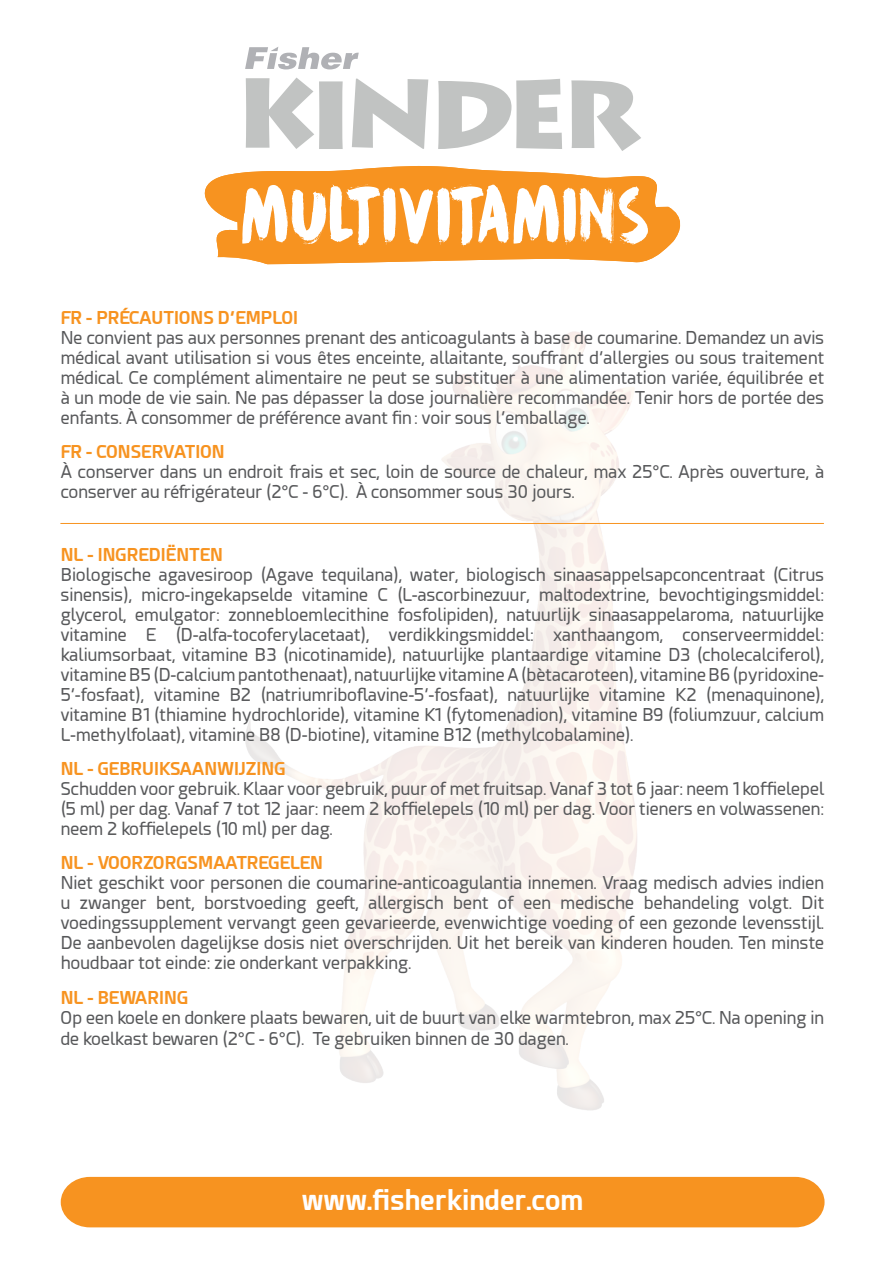
<style>
.page{position:relative;width:885px;height:1274px;background:#fff}
.page>*{position:absolute;margin:0;border:0;box-sizing:border-box;transform-origin:0 0}
.t1{font:700 27.5px "Esphimere";color:#fff}
.t2{font:17.5px/20px "Esphimere";color:#57585a;text-align:justify}
.t3{font:700 17.5px "Esphimere";color:#f79320}
</style>
<div class="page">
<hr style="left:60px;top:523px;width:763px;height:1px;background:#f79320">
<svg style="left:245px;top:47px;width:113px;height:22px"></svg>
<svg style="left:246px;top:78px;width:96px;height:71px"></svg>
<svg style="left:352px;top:78px;width:76px;height:71px"></svg>
<svg style="left:438px;top:79px;width:124px;height:70px"></svg>
<svg style="left:571px;top:80px;width:70px;height:71px"></svg>
<div style="left:61px;top:1177px;width:763px;height:50px;background:#f79320"></div>
<svg style="left:205px;top:166px;width:474px;height:98px;fill:#f79320"></svg>
<svg style="left:242px;top:184px;width:405px;height:63px"></svg>
<p class="t3" style="left:61px;top:307px;width:239px">FR - PRÉCAUTIONS D’EMPLOI</p>
<p class="t2" style="left:61px;top:328px;width:764px">Ne convient pas aux personnes prenant des anticoagulants à base de coumarine. Demandez un avis médical avant utilisation si vous êtes enceinte, allaitante, souffrant d’allergies ou sous traitement médical. Ce complément alimentaire ne peut se substituer à une alimentation variée, équilibrée et à un mode de vie sain. Ne pas dépasser la dose journalière recommandée. Tenir hors de portée des enfants. À consommer de préférence avant fin: voir sous l’emballage.</p>
<p class="t3" style="left:61px;top:441px;width:165px">FR - CONSERVATION</p>
<p class="t2" style="left:61px;top:462px;width:764px">À conserver dans un endroit frais et sec, loin de source de chaleur, max 25°C. Après ouverture, à conserver au réfrigérateur (2°C - 6°C). À consommer sous 30 jours.</p>
<p class="t3" style="left:61px;top:544px;width:164px">NL - INGREDIËNTEN</p>
<p class="t2" style="left:61px;top:565px;width:764px">Biologische agavesiroop (Agave tequilana), water, biologisch sinaasappelsapconcentraat (Citrus sinensis), micro-ingekapselde vitamine C (L-ascorbinezuur, maltodextrine, bevochtigingsmiddel: glycerol, emulgator: zonnebloemlecithine fosfolipiden), natuurlijk sinaasappelaroma, natuurlijke vitamine E (D-alfa-tocoferylacetaat), verdikkingsmiddel: xanthaangom, conserveermiddel: kaliumsorbaat, vitamine B3 (nicotinamide), natuurlijke plantaardige vitamine D3 (cholecalciferol), vitamine B5 (D-calcium pantothenaat), natuurlijke vitamine A (bètacaroteen), vitamine B6 (pyridoxine-5’-fosfaat), vitamine B2 (natriumriboflavine-5’-fosfaat), natuurlijke vitamine K2 (menaquinone), vitamine B1 (thiamine hydrochloride), vitamine K1 (fytomenadion), vitamine B9 (foliumzuur, calcium L-methylfolaat), vitamine B8 (D-biotine), vitamine B12 (methylcobalamine).</p>
<p class="t3" style="left:61px;top:758px;width:226px">NL - GEBRUIKSAANWIJZING</p>
<p class="t2" style="left:61px;top:779px;width:764px">Schudden voor gebruik. Klaar voor gebruik, puur of met fruitsap. Vanaf 3 tot 6 jaar: neem 1 koffielepel (5 ml) per dag. Vanaf 7 tot 12 jaar: neem 2 koffielepels (10 ml) per dag. Voor tieners en volwassenen: neem 2 koffielepels (10 ml) per dag.</p>
<p class="t3" style="left:61px;top:852px;width:264px">NL - VOORZORGSMAATREGELEN</p>
<p class="t2" style="left:61px;top:873px;width:764px">Niet geschikt voor personen die coumarine-anticoagulantia innemen. Vraag medisch advies indien u zwanger bent, borstvoeding geeft, allergisch bent of een medische behandeling volgt. Dit voedingssupplement vervangt geen gevarieerde, evenwichtige voeding of een gezonde levensstijl.<br>De aanbevolen dagelijkse dosis niet overschrijden. Uit het bereik van kinderen houden. Ten minste houdbaar tot einde: zie onderkant verpakking.</p>
<p class="t3" style="left:61px;top:986px;width:129px">NL - BEWARING</p>
<p class="t2" style="left:61px;top:1007px;width:764px;line-height:21px">Op een koele en donkere plaats bewaren, uit de buurt van elke warmtebron, max 25°C. Na opening in de koelkast bewaren (2°C - 6°C). Te gebruiken binnen de 30 dagen.</p>
<h1 class="t1" style="left:302px;top:1183px;width:283px">www.fisherkinder.com</h1>
</div>
